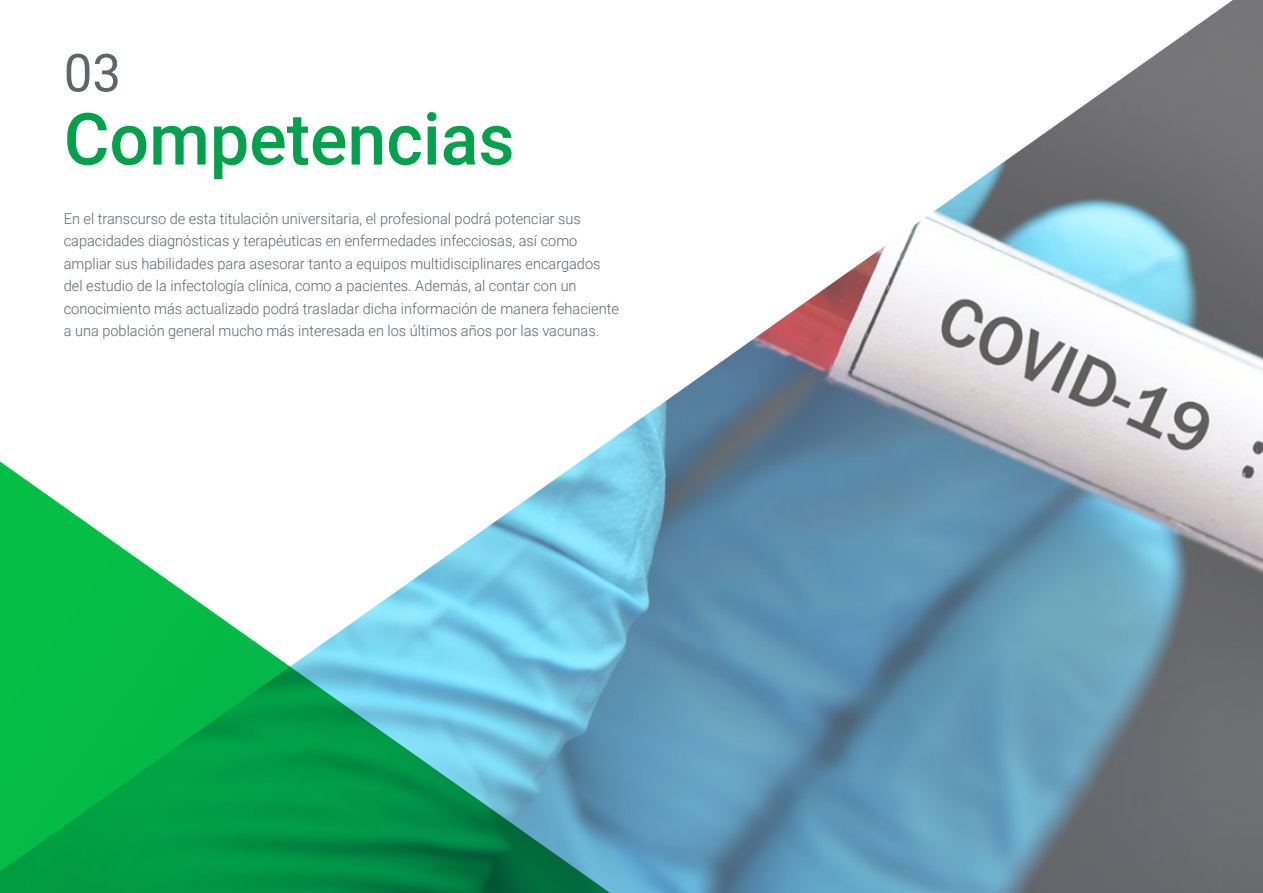
<style>
.page{position:relative;width:1263px;height:893px;background:#fff}
.page>*{position:absolute;margin:0;border:0;box-sizing:border-box;transform-origin:0 0}
.t1{font:500 72px "Roboto";color:#04a14d}
.t2{font:52.5px "Roboto";color:#61646a}
.t3{font:300 15px/22.5px "Roboto";color:#61646a}
</style>
<div class="page">
<img style="left:602px;top:0;width:661px;height:893px">
<svg style="left:0;top:446px;width:640px;height:447px"></svg>
<h2 class="t2" style="left:64px;top:36px;width:59px">03</h2>
<h1 class="t1" style="left:64px;top:89px;width:452px">Competencias</h1>
<p class="t3" style="left:64px;top:207px;width:557px">En el transcurso de esta titulación universitaria, el profesional podrá potenciar sus capacidades diagnósticas y terapéuticas en enfermedades infecciosas, así como ampliar sus habilidades para asesorar tanto a equipos multidisciplinares encargados del estudio de la infectología clínica, como a pacientes. Además, al contar con un conocimiento más actualizado podrá trasladar dicha información de manera fehaciente a una población general mucho más interesada en los últimos años por las vacunas.</p>
</div>
